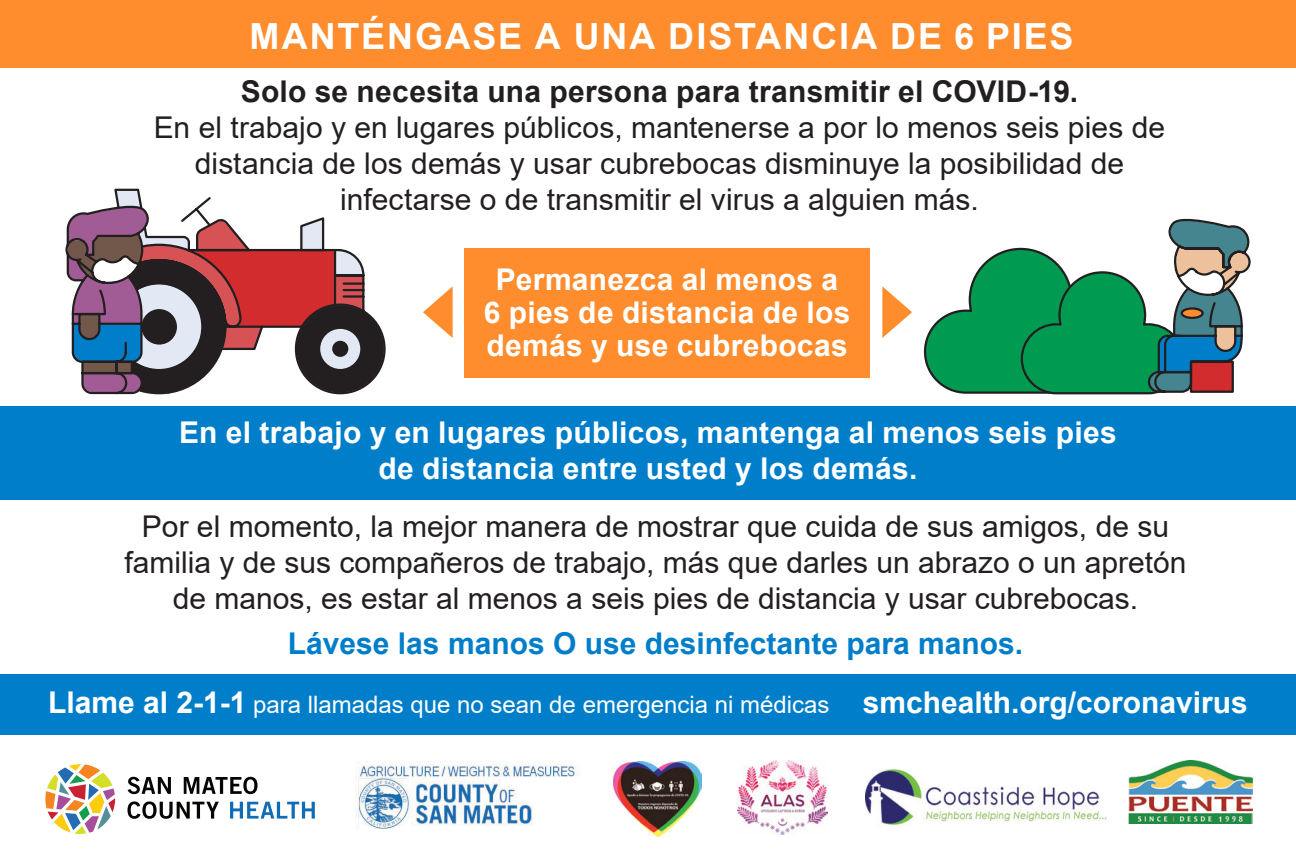
<style>
.page{position:relative;width:1296px;height:864px;background:#fff}
.page>*{position:absolute;margin:0;border:0;box-sizing:border-box;transform-origin:0 0}
.t1{font:700 36px "Arial";letter-spacing:.05em;color:#fff}
.t2{font:30px/36px "Arial";color:#231f20;text-align:center}
.t3{font:700 30px/33px "Arial";letter-spacing:.01em;color:#fff;text-align:center}
.t4{font:700 30px "Arial";color:#007eca}
.t5{font:24px "Arial";color:#fff}
.s1{font-weight:700}
.s2{font-weight:700;font-size:30px}
</style>
<div class="page">
<div style="left:0;top:674px;width:1296px;height:60px;background:#007eca"></div>
<div style="left:0;top:407px;width:1296px;height:93px;background:#007eca"></div>
<div style="left:0;top:0;width:1296px;height:68px;background:#ff8c2d"></div>
<svg style="left:882px;top:286px;width:30px;height:52px"></svg>
<svg style="left:423px;top:286px;width:30px;height:52px"></svg>
<div style="left:464px;top:248px;width:406px;height:130px;background:#ff8c2d"></div>
<svg style="left:923px;top:218px;width:328px;height:177px"></svg>
<svg style="left:114px;top:188px;width:272px;height:200px"></svg>
<svg style="left:65px;top:190px;width:298px;height:205px"></svg>
<div style="left:332px;top:341px;width:16px;height:16px;background:#231f20;border-radius:50%"></div>
<img style="left:866px;top:770px;width:241px;height:55px">
<img style="left:1129px;top:761px;width:124px;height:63px">
<img style="left:614px;top:761px;width:87px;height:75px">
<img style="left:737px;top:761px;width:91px;height:73px">
<img style="left:356px;top:762px;width:221px;height:67px">
<svg style="left:128px;top:777px;width:43px;height:17px"></svg>
<svg style="left:184px;top:777px;width:74px;height:17px"></svg>
<svg style="left:127px;top:801px;width:92px;height:18px"></svg>
<svg style="left:230px;top:802px;width:85px;height:17px"></svg>
<svg style="left:45px;top:764px;width:70px;height:70px"></svg>
<p class="t1" style="left:250px;top:11px;width:826px">MANTÉNGASE A UNA DISTANCIA DE 6 PIES</p>
<p class="t2" style="left:154px;top:73px;width:1013px"><span class="s1">Solo se necesita una persona para transmitir el COVID-19.<br></span>En el trabajo y en lugares públicos, mantenerse a por lo menos seis pies de distancia de los demás y usar cubrebocas disminuye la posibilidad de infectarse o de transmitir el virus a alguien más.</p>
<p class="t3" style="left:484px;top:263px;width:368px">Permanezca al menos a<br>6 pies de distancia de los demás y use cubrebocas</p>
<p class="t3" style="left:179px;top:415px;width:939px;line-height:36px">En el trabajo y en lugares públicos, mantenga al menos seis pies de distancia entre usted y los demás.</p>
<p class="t2" style="left:124px;top:508px;width:1064px">Por el momento, la mejor manera de mostrar que cuida de sus amigos, de su familia y de sus compañeros de trabajo, más que darles un abrazo o un apretón de manos, es estar al menos a seis pies de distancia y usar cubrebocas.</p>
<p class="t4" style="left:288px;top:622px;width:737px">Lávese las manos O use desinfectante para manos.</p>
<p class="t5" style="left:48px;top:688px;width:1201px"><span class="s2">Llame al 2-1-1</span> para llamadas que no sean de emergencia ni médicas <span class="s2">smchealth.org/coronavirus</span></p>
</div>
